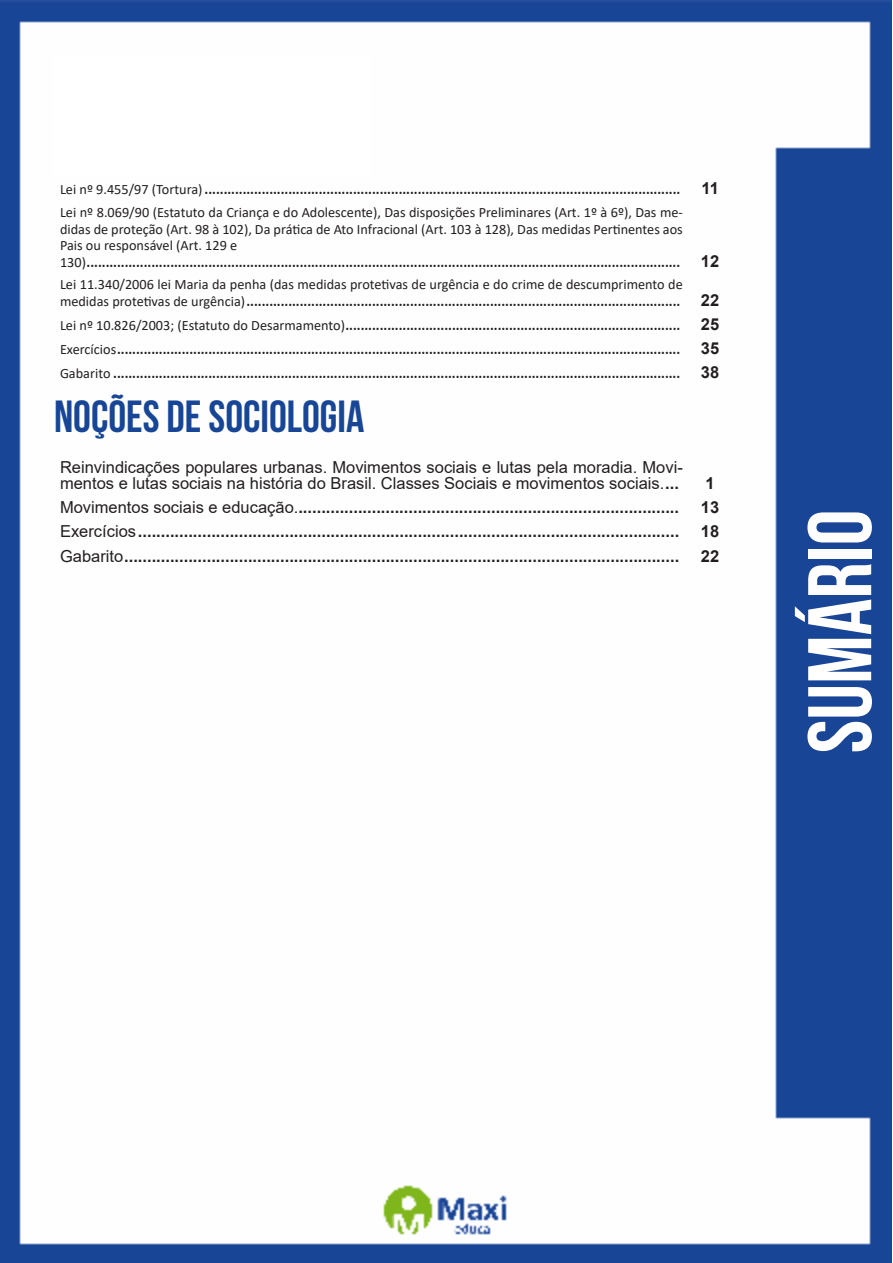
<style>
.page{position:relative;width:893px;height:1263px;background:#fff}
.page>*{position:absolute;margin:0;border:0;box-sizing:border-box;transform-origin:0 0}
.t1{font:700 90px "Bebas Neue";color:#fff}
.t2{font:700 45px "Bebas Neue";color:#184696}
.ALTERNATIVAS{font:700 16.5px "Arial";color:#231f20}
.ALTERNATIVAS-2{font:16.5px/16.5px "Arial";color:#231f20}
.INDICE{font:700 16.5px "Arial";color:#231f20}
.ALTERNATIVAS-3{font:700 14.25px "Calibri";color:#231f20}
.ALTERNATIVAS-4{font:14.25px/16.5px "Calibri";color:#231f20;text-align:justify}
.s1{font-weight:400}
.s2{font-weight:700}
</style>
<div class="page">
<img style="left:0;top:0;width:892px;height:1263px">
<div style="left:53px;top:55px;width:317px;height:121px;background:#fff"></div>
<p class="ALTERNATIVAS-3" style="left:60px;top:180px;width:622px"><span class="s1">Lei nº 9.455/97 (Tortura)</span>.............................................................................................................................</p>
<p class="INDICE" style="left:701px;top:177px;width:19px">11</p>
<p class="ALTERNATIVAS-4" style="left:60px;top:204px;width:624px">Lei nº 8.069/90 (Estatuto da Criança e do Adolescente), Das disposições Preliminares (Art. 1º à 6º), Das me&shy;didas de proteção (Art. 98 à 102), Da prática de Ato Infracional (Art. 103 à 128), Das medidas Pertinentes aos Pais ou responsável (Art. 129 e</p>
<p class="ALTERNATIVAS-3" style="left:60px;top:252px;width:622px"><span class="s1">130)</span>............................................................................................................................................................</p>
<p class="INDICE" style="left:701px;top:249px;width:20px">12</p>
<p class="ALTERNATIVAS-4" style="left:60px;top:276px;width:624px">Lei 11.340/2006 lei Maria da penha (das medidas protetivas de urgência e do crime de descumprimento de medidas protetivas de urgência)<span class="s2">..................................................................................................................</span></p>
<p class="INDICE" style="left:701px;top:288px;width:20px">22</p>
<p class="ALTERNATIVAS-3" style="left:60px;top:315px;width:622px"><span class="s1">Lei nº 10.826/2003; (Estatuto do Desarmamento)</span>........................................................................................</p>
<p class="INDICE" style="left:701px;top:312px;width:20px">25</p>
<p class="ALTERNATIVAS-3" style="left:60px;top:339px;width:622px"><span class="s1">Exercícios</span>....................................................................................................................................................</p>
<p class="INDICE" style="left:701px;top:336px;width:20px">35</p>
<p class="ALTERNATIVAS-3" style="left:60px;top:363px;width:622px"><span class="s1">Gabarito</span> .....................................................................................................................................................</p>
<p class="INDICE" style="left:701px;top:360px;width:20px">38</p>
<p class="t2" style="left:54px;top:392px;width:312px">NOÇÕES DE SOCIOLOGIA</p>
<p class="ALTERNATIVAS-2" style="left:60px;top:459px;width:624px">Reinvindicações populares urbanas. Movimentos sociais e lutas pela moradia. Movi&shy;mentos e lutas sociais na história do Brasil. Classes Sociais e movimentos sociais.<span class="s2">...</span></p>
<p class="INDICE" style="left:705px;top:472px;width:11px">1</p>
<p class="ALTERNATIVAS" style="left:60px;top:496px;width:621px"><span class="s1">Movimentos sociais e educação.</span>...................................................................................</p>
<p class="INDICE" style="left:701px;top:496px;width:20px">13</p>
<p class="ALTERNATIVAS" style="left:60px;top:520px;width:621px"><span class="s1">Exercícios</span>......................................................................................................................</p>
<p class="INDICE" style="left:701px;top:520px;width:20px">18</p>
<p class="ALTERNATIVAS" style="left:60px;top:544px;width:621px"><span class="s1">Gabarito</span>.........................................................................................................................</p>
<p class="INDICE" style="left:701px;top:544px;width:20px">22</p>
<h1 class="t1" style="left:791px;top:753px;width:245px;rotate:-90deg">SUMÁRIO</h1>
</div>
